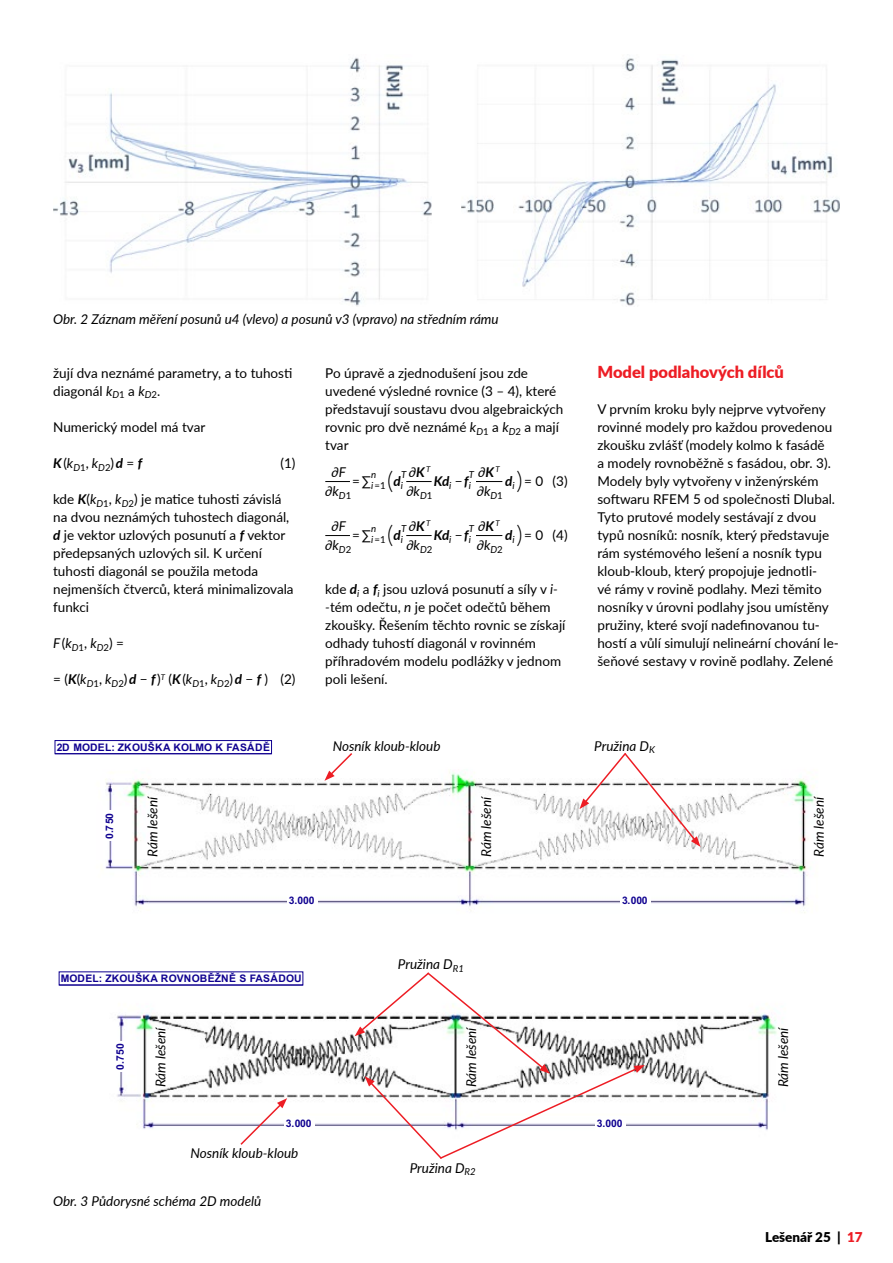
<style>
.page{position:relative;width:893px;height:1263px;background:#fff}
.page>*{position:absolute;margin:0;border:0;box-sizing:border-box;transform-origin:0 0}
.t1{font:300 24px "Lato";color:#000}
.t2{font:900 16.5px "Lato";color:#ed1d24}
.t3{font:13.5px/18px "Lato";color:#000}
.t4{font:italic 13.5px "Lato";color:#000}
.t5{font:italic 700 13.5px "Lato";color:#000}
.t6{font:900 13.5px "Lato";color:#000}
.t7{font:700 10.35px "Arial";letter-spacing:.02em;color:#0f0090}
.t8{font:italic 9.6px "Lato";color:#000}
.t9{font:9.6px "Lato";color:#000}
.s1{font-style:italic}
.s2{font-weight:700;font-style:italic}
.s3{font-weight:700}
.s4{font-weight:700;font-style:italic;font-size:13.5px}
.s5{font-weight:400;font-style:italic;font-size:9.6px}
.s6{font-weight:300;font-size:24px}
.s7{font-weight:400;font-style:normal}
.s8{color:#ed1d24}
</style>
<div class="page">
<img style="left:461px;top:58px;width:379px;height:248px">
<img style="left:53px;top:58px;width:379px;height:248px">
<svg style="left:325px;top:481px;width:25px;height:1px"></svg>
<svg style="left:406px;top:481px;width:26px;height:1px"></svg>
<svg style="left:476px;top:481px;width:26px;height:1px"></svg>
<svg style="left:325px;top:535px;width:25px;height:1px"></svg>
<svg style="left:406px;top:535px;width:26px;height:1px"></svg>
<svg style="left:476px;top:535px;width:26px;height:1px"></svg>
<img style="left:54px;top:740px;width:761px;height:173px">
<div style="left:621px;top:895px;width:30px;height:13px;background:#fff"></div>
<div style="left:104px;top:811px;width:13px;height:30px;background:#fff"></div>
<div style="left:55px;top:740px;width:217px;height:14px;border:1px solid #0f0090"></div>
<div style="left:287px;top:895px;width:30px;height:13px;background:#fff"></div>
<img style="left:58px;top:971px;width:719px;height:159px">
<div style="left:115px;top:1041px;width:13px;height:30px;background:#fff"></div>
<div style="left:284px;top:1118px;width:31px;height:13px;background:#fff"></div>
<svg style="left:324px;top:751px;width:30px;height:30px"></svg>
<svg style="left:580px;top:751px;width:120px;height:96px"></svg>
<svg style="left:239px;top:1098px;width:48px;height:47px"></svg>
<svg style="left:355px;top:971px;width:290px;height:188px"></svg>
<p class="t4" style="left:53px;top:309px;width:447px">Obr. 2 Záznam měření posunů u4 (vlevo) a posunů v3 (vpravo) na středním rámu</p>
<p class="t3" style="left:53px;top:364px;width:241px">žují dva neznámé parametry, a to tuhosti diagonál <span class="s1">k</span><sub>D</sub><sub>1</sub> a <span class="s1">k</span><sub>D</sub><sub>2</sub>.</p>
<p class="t3" style="left:53px;top:418px;width:154px">Numerický model má tvar</p>
<p class="t3" style="left:53px;top:454px;width:91px"><span class="s2">K</span> (<span class="s1">k</span><sub>D</sub><sub>1</sub>, <span class="s1">k</span><sub>D</sub><sub>2</sub>) <span class="s2">d</span> = <span class="s2">f</span></p>
<p class="t3" style="left:280px;top:454px;width:17px">(1)</p>
<p class="t3" style="left:53px;top:490px;width:242px">kde <span class="s2">K</span>(<span class="s1">k</span><sub>D</sub><sub>1</sub>, <span class="s1">k</span><sub>D</sub><sub>2</sub>) je matice tuhosti závislá na dvou neznámých tuhostech diagonál, <span class="s2">d</span> je vektor uzlových posunutí a <span class="s2">f</span> vektor předepsaných uzlových sil. K určení tuhosti diagonál se použila metoda nejmenších čtverců, která minimalizovala funkci</p>
<p class="t3" style="left:53px;top:634px;width:72px"><span class="s1">F</span>(<span class="s1">k</span><sub>D</sub><sub>1</sub>, <span class="s1">k</span><sub>D</sub><sub>2</sub>) =</p>
<p class="t3" style="left:53px;top:670px;width:244px">= (<span class="s2">K</span>(<span class="s1">k</span><sub>D</sub><sub>1</sub>, <span class="s1">k</span><sub>D</sub><sub>2</sub>) <span class="s2">d</span> − <span class="s2">f</span> )<sup>T</sup> (<span class="s2">K</span> (<span class="s1">k</span><sub>D</sub><sub>1</sub>, <span class="s1">k</span><sub>D</sub><sub>2</sub>) <span class="s2">d</span> − <span class="s2">f</span> ) (2)</p>
<p class="t3" style="left:325px;top:363px;width:240px">Po úpravě a zjednodušení jsou zde uvedené výsledné rovnice (3 – 4), které představují soustavu dvou algebraických rovnic pro dvě neznámé <span class="s1">k</span><sub>D</sub><sub>1</sub> a <span class="s1">k</span><sub>D</sub><sub>2</sub> a mají tvar</p>
<p class="t3" style="left:553px;top:472px;width:17px">(3)</p>
<p class="t4" style="left:332px;top:462px;width:16px">∂F</p>
<p class="t4" style="left:409px;top:462px;width:23px">∂<span class="s3">K</span><sup>T</sup></p>
<p class="t4" style="left:478px;top:462px;width:23px">∂<span class="s3">K</span><sup>T</sup></p>
<p class="t4" style="left:325px;top:482px;width:28px">∂k<sub>D</sub><sub>1</sub></p>
<p class="t4" style="left:406px;top:482px;width:28px">∂k<sub>D</sub><sub>1</sub></p>
<p class="t4" style="left:477px;top:482px;width:28px">∂k<sub>D</sub><sub>1</sub></p>
<p class="t8" style="left:371px;top:467px;width:7px">n</p>
<p class="t9" style="left:374px;top:478px;width:13px">=1</p>
<h1 class="t1" style="left:387px;top:464px;width:17px">(<span class="s4">d</span><span class="s5">i</span></h1>
<p class="t8" style="left:401px;top:467px;width:7px">T</p>
<p class="t8" style="left:469px;top:467px;width:7px">T</p>
<p class="t3" style="left:505px;top:472px;width:40px"><span class="s2">d</span><sub>i</sub><span class="s6">)</span>= 0</p>
<p class="t5" style="left:434px;top:471px;width:39px">Kd<sub>i</sub> <span class="s7">−</span> f<sub>i</sub></p>
<p class="t3" style="left:352px;top:472px;width:22px">= ∑<sub>i</sub></p>
<p class="t4" style="left:332px;top:516px;width:16px">∂F</p>
<p class="t4" style="left:409px;top:516px;width:23px">∂<span class="s3">K</span><sup>T</sup></p>
<p class="t4" style="left:478px;top:516px;width:23px">∂<span class="s3">K</span><sup>T</sup></p>
<p class="t4" style="left:325px;top:536px;width:28px">∂k<sub>D</sub><sub>2</sub></p>
<p class="t4" style="left:406px;top:536px;width:28px">∂k<sub>D</sub><sub>2</sub></p>
<p class="t4" style="left:477px;top:536px;width:28px">∂k<sub>D</sub><sub>2</sub></p>
<p class="t8" style="left:371px;top:521px;width:7px">n</p>
<p class="t9" style="left:374px;top:532px;width:13px">=1</p>
<h1 class="t1" style="left:387px;top:518px;width:17px">(<span class="s4">d</span><span class="s5">i</span></h1>
<p class="t8" style="left:401px;top:521px;width:7px">T</p>
<p class="t8" style="left:469px;top:521px;width:7px">T</p>
<p class="t3" style="left:505px;top:526px;width:40px"><span class="s2">d</span><sub>i</sub><span class="s6">)</span>= 0</p>
<p class="t5" style="left:434px;top:525px;width:39px">Kd<sub>i</sub> <span class="s7">−</span> f<sub>i</sub></p>
<p class="t3" style="left:352px;top:526px;width:22px">= ∑<sub>i</sub></p>
<p class="t3" style="left:553px;top:526px;width:17px">(4)</p>
<p class="t3" style="left:325px;top:580px;width:242px">kde <span class="s2">d</span><sub>i</sub> a <span class="s2">f</span><sub>i</sub> jsou uzlová posunutí a síly v <span class="s1">i--</span>tém odečtu, <span class="s1">n</span> je počet odečtů během zkoušky. Řešením těchto rovnic se získají odhady tuhostí diagonál v rovinném příhradovém modelu podlážky v jednom poli lešení.</p>
<p class="t2" style="left:597px;top:360px;width:188px">Model podlahových dílců</p>
<p class="t3" style="left:597px;top:400px;width:243px">V prvním kroku byly nejprve vytvořeny rovinné modely pro každou provedenou zkoušku zvlášť (modely kolmo k fasádě<br>a modely rovnoběžně s fasádou, obr. 3).<br>Modely byly vytvořeny v inženýrském softwaru RFEM 5 od společnosti Dlubal.<br>Tyto prutové modely sestávají z dvou typů nosníků: nosník, který představuje rám systémového lešení a nosník typu kloub-kloub, který propojuje jednotli-<br>vé rámy v rovině podlahy. Mezi těmito nosníky v úrovni podlahy jsou umístěny pružiny, které svojí nadefinovanou tu&shy;hostí a vůlí simulují nelineární chování le&shy;šeňové sestavy v rovině podlahy. Zelené</p>
<p class="t7" style="left:57px;top:740px;width:215px">2D MODEL: ZKOUŠKA KOLMO K FASÁDĚ</p>
<p class="t7" style="left:102px;top:839px;width:28px;rotate:-90deg">0.750</p>
<p class="t4" style="left:143px;top:857px;width:62px;rotate:-90deg">Rám lešení</p>
<p class="t7" style="left:289px;top:893px;width:27px">3.000</p>
<p class="t4" style="left:333px;top:736px;width:109px">Nosník kloub-kloub</p>
<p class="t4" style="left:594px;top:736px;width:62px">Pružina D<sub>K</sub></p>
<p class="t4" style="left:477px;top:857px;width:62px;rotate:-90deg">Rám lešení</p>
<p class="t4" style="left:809px;top:857px;width:62px;rotate:-90deg">Rám lešení</p>
<p class="t7" style="left:622px;top:893px;width:27px">3.000</p>
<p class="t7" style="left:61px;top:971px;width:242px">MODEL: ZKOUŠKA ROVNOBĚŽNĚ S FASÁDOU</p>
<p class="t4" style="left:398px;top:955px;width:67px">Pružina D<sub>R1</sub></p>
<p class="t7" style="left:113px;top:1070px;width:28px;rotate:-90deg">0.750</p>
<p class="t4" style="left:151px;top:1087px;width:62px;rotate:-90deg">Rám lešení</p>
<p class="t4" style="left:462px;top:1087px;width:62px;rotate:-90deg">Rám lešení</p>
<p class="t4" style="left:773px;top:1087px;width:62px;rotate:-90deg">Rám lešení</p>
<p class="t7" style="left:286px;top:1116px;width:27px">3.000</p>
<p class="t4" style="left:190px;top:1143px;width:109px">Nosník kloub-kloub</p>
<p class="t4" style="left:410px;top:1158px;width:67px">Pružina D<sub>R2</sub></p>
<p class="t7" style="left:597px;top:1116px;width:27px">3.000</p>
<p class="t4" style="left:53px;top:1191px;width:210px">Obr. 3 Půdorysné schéma 2D modelů</p>
<p class="t6" style="left:765px;top:1227px;width:99px">Lešenář 25 | <span class="s8">17</span></p>
</div>
